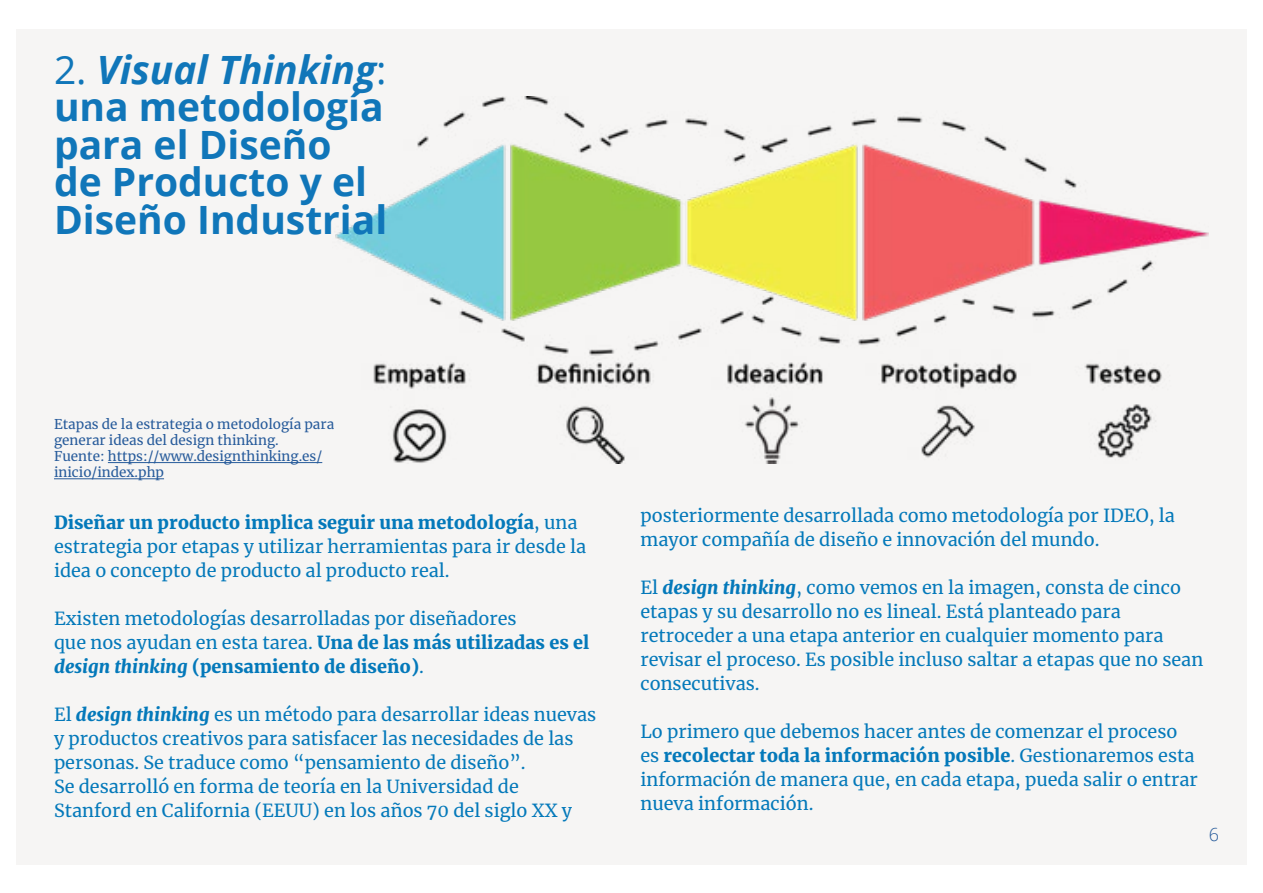
<style>
.page{position:relative;width:1263px;height:893px;background:#fff}
.page>*{position:absolute;margin:0;border:0;box-sizing:border-box;transform-origin:0 0}
.t1{font:700 39px/37.5px "Open Sans";color:#1076b9}
.t2{font:18px/24px "Merriweather";color:#0479ba}
.t3{font:300 18px "Open Sans";color:#275b9b}
.t4{font:13.5px/16.2px "Merriweather";color:#275b9b}
.s1{font-weight:400}
.s2{font-style:italic}
.s3{font-weight:900}
.s4{font-weight:900;font-style:italic}
</style>
<div class="page">
<div style="left:16px;top:29px;width:1230px;height:835px;background:#f6f5f4"></div>
<img style="left:335px;top:96px;width:874px;height:368px">
<hr style="left:108px;top:462px;width:214px;height:1px;background:#275b9b">
<hr style="left:54px;top:478px;width:110px;height:1px;background:#275b9b">
<h1 class="t1" style="left:54px;top:50px;width:335px"><span class="s1">2.</span> <span class="s2">Visual Thinking</span><span class="s1">: </span>una metodología para el Diseño de Producto y el<br>Diseño Industrial</h1>
<p class="t4" style="left:54px;top:415px;width:282px">Etapas de la estrategia o metodología para generar ideas del design thinking.<br>Fuente: https://www.designthinking.es/ inicio/index.php</p>
<p class="t2" style="left:54px;top:510px;width:534px"><span class="s3">Diseñar un producto implica seguir una metodología</span>, una estrategia por etapas y utilizar herramientas para ir desde la idea o concepto de producto al producto real.</p>
<p class="t2" style="left:54px;top:606px;width:537px">Existen metodologías desarrolladas por diseñadores<br>que nos ayudan en esta tarea. <span class="s3">Una de las más utilizadas es el </span><span class="s4">design thinking</span> <span class="s3">(pensamiento de diseño)</span>.</p>
<p class="t2" style="left:54px;top:702px;width:544px">El <span class="s4">design thinking</span> es un método para desarrollar ideas nuevas y productos creativos para satisfacer las necesidades de las personas. Se traduce como “pensamiento de diseño”.<br>Se desarrolló en forma de teoría en la Universidad de Stanford en California (EEUU) en los años 70 del siglo XX y</p>
<p class="t2" style="left:640px;top:503px;width:536px">posteriormente desarrollada como metodología por IDEO, la mayor compañía de diseño e innovación del mundo.</p>
<p class="t2" style="left:640px;top:575px;width:564px">El <span class="s4">design thinking</span>, como vemos en la imagen, consta de cinco etapas y su desarrollo no es lineal. Está planteado para retroceder a una etapa anterior en cualquier momento para revisar el proceso. Es posible incluso saltar a etapas que no sean consecutivas.</p>
<p class="t2" style="left:640px;top:719px;width:559px">Lo primero que debemos hacer antes de comenzar el proceso es <span class="s3">recolectar toda la información posible</span>. Gestionaremos esta información de manera que, en cada etapa, pueda salir o entrar nueva información.</p>
<p class="t3" style="left:1209px;top:822px;width:12px">6</p>
</div>
